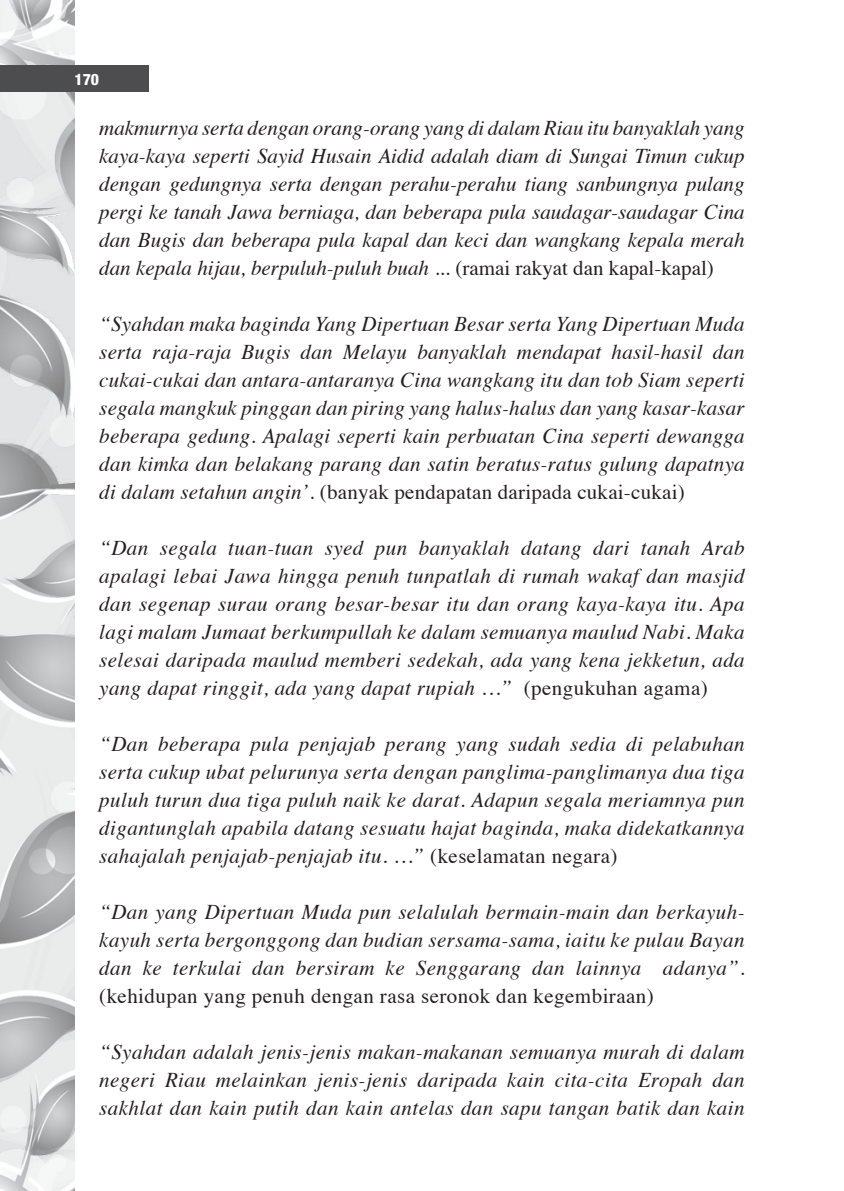
<style>
.page{position:relative;width:844px;height:1191px;background:#fff}
.page>*{position:absolute;margin:0;border:0;box-sizing:border-box;transform-origin:0 0}
.t1{font:italic 21px/28px "Times";letter-spacing:.02em;color:#231f20;text-align:justify}
.t2{font:21px "Times";letter-spacing:.02em;color:#231f20}
.t3{font:800 condensed 15.75px "Helvetica Neue";color:#fff}
.s1{font-style:normal}
</style>
<div class="page">
<img style="left:0;top:0;width:74px;height:1191px">
<div style="left:0;top:65px;width:149px;height:27px;background:#4d4d4f"></div>
<p class="t3" style="left:74px;top:70px;width:26px">170</p>
<p class="t1" style="left:99px;top:112px;width:646px">makmurnya serta dengan orang-orang yang di dalam Riau itu banyaklah yang kaya-kaya seperti Sayid Husain Aidid adalah diam di Sungai Timun cukup dengan gedungnya serta dengan perahu-perahu tiang sanbungnya pulang pergi ke tanah Jawa berniaga, dan beberapa pula saudagar-saudagar Cina dan Bugis dan beberapa pula kapal dan keci dan wangkang kepala merah dan kepala hijau, berpuluh-puluh buah ... <span class="s1">(ramai rakyat dan kapal-kapal)</span></p>
<p class="t1" style="left:99px;top:308px;width:646px">“Syahdan maka baginda Yang Dipertuan Besar serta Yang Dipertuan Muda serta raja-raja Bugis dan Melayu banyaklah mendapat hasil-hasil dan cukai-cukai dan antara-antaranya Cina wangkang itu dan tob Siam seperti segala mangkuk pinggan dan piring yang halus-halus dan yang kasar-kasar beberapa gedung. Apalagi seperti kain perbuatan Cina seperti dewangga dan kimka dan belakang parang dan satin beratus-ratus gulung dapatnya di dalam setahun angin’. <span class="s1">(banyak pendapatan daripada cukai-cukai)</span></p>
<p class="t1" style="left:99px;top:532px;width:646px">“Dan segala tuan-tuan syed pun banyaklah datang dari tanah Arab apalagi lebai Jawa hingga penuh tunpatlah di rumah wakaf dan masjid dan segenap surau orang besar-besar itu dan orang kaya-kaya itu. Apa lagi malam Jumaat berkumpullah ke dalam semuanya maulud Nabi. Maka selesai daripada maulud memberi sedekah, ada yang kena jekketun, ada yang dapat ringgit, ada yang dapat rupiah …” <span class="s1">(pengukuhan agama)</span></p>
<p class="t1" style="left:99px;top:728px;width:646px">“Dan beberapa pula penjajab perang yang sudah sedia di pelabuhan serta cukup ubat pelurunya serta dengan panglima-panglimanya dua tiga puluh turun dua tiga puluh naik ke darat. Adapun segala meriamnya pun digantunglah apabila datang sesuatu hajat baginda, maka didekatkannya sahajalah penjajab-penjajab itu. …” <span class="s1">(keselamatan negara)</span></p>
<p class="t1" style="left:99px;top:896px;width:646px">“Dan yang Dipertuan Muda pun selalulah bermain-main dan berkayuh&shy;kayuh serta bergonggong dan budian sersama-sama, iaitu ke pulau Bayan dan ke terkulai dan bersiram ke Senggarang dan lainnya adanya”.</p>
<p class="t2" style="left:99px;top:976px;width:556px">(kehidupan yang penuh dengan rasa seronok dan kegembiraan)</p>
<p class="t1" style="left:99px;top:1036px;width:646px">“Syahdan adalah jenis-jenis makan-makanan semuanya murah di dalam negeri Riau melainkan jenis-jenis daripada kain cita-cita Eropah dan sakhlat dan kain putih dan kain antelas dan sapu tangan batik dan kain</p>
</div>
